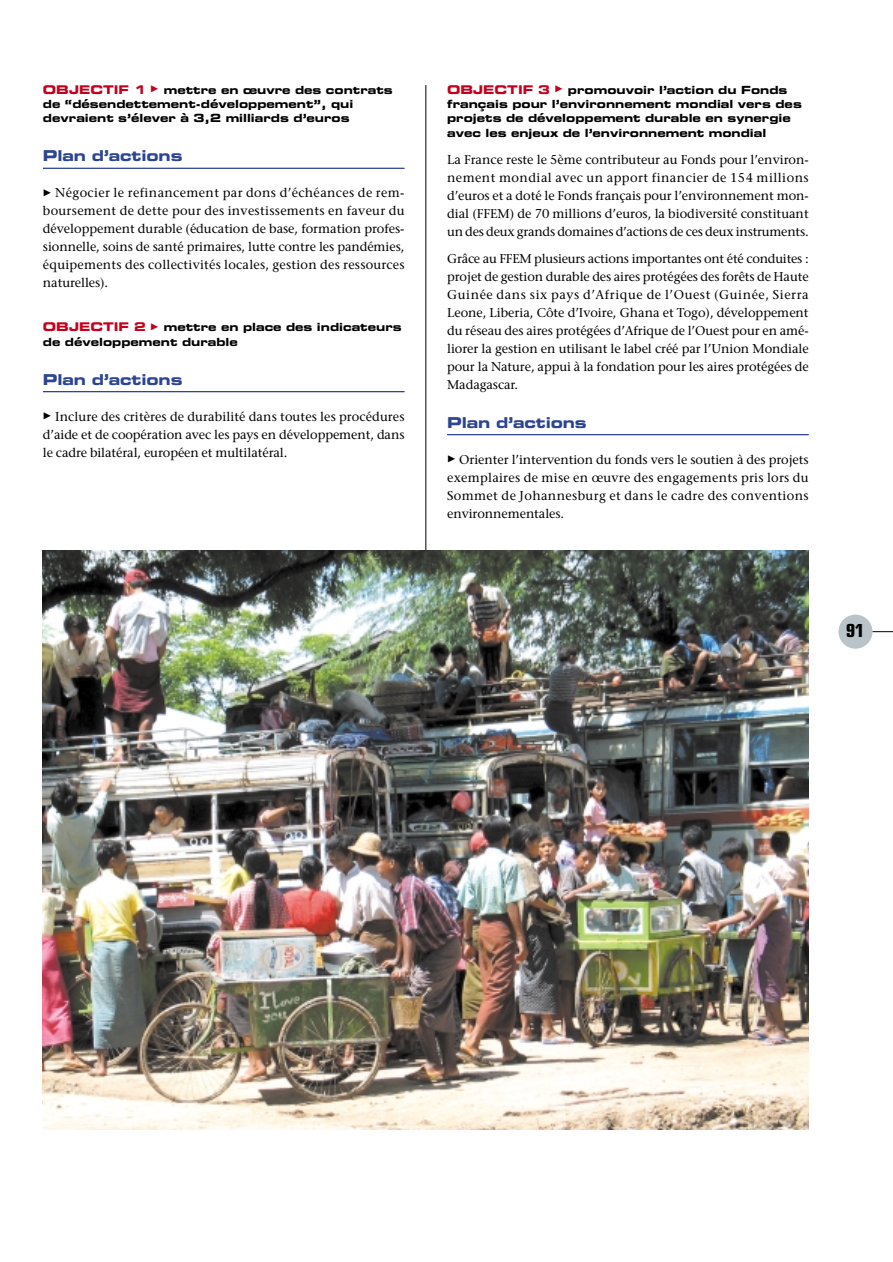
<style>
.page{position:relative;width:893px;height:1262px;background:#fff}
.page>*{position:absolute;margin:0;border:0;box-sizing:border-box;transform-origin:0 0}
.t1{font:700 condensed 18px "Eurostile";color:#000}
.t2{font:15px "Eurostile Bold Extended Two";letter-spacing:-.01em;color:#2d4493}
.t3{font:12.75px/18px "Stone Serif";letter-spacing:-.005em;color:#000;text-align:justify}
.t4{font:11.25px/14.2px "Eurostile Bold Extended Two";color:#000}
.s1{font-size:12px;color:#c3001e}
.s2{font-family:"European Pi Four";font-size:9px;color:#c3001e}
.s3{font-family:"European Pi Four";font-size:9px}
</style>
<div class="page">
<hr style="left:425px;top:85px;width:1px;height:897px;background:#000">
<div style="left:838px;top:614px;width:34px;height:34px;background:#b8c3ca;border-radius:50%"></div>
<svg style="left:872px;top:631px;width:20px;height:1px"></svg>
<hr style="left:43px;top:168px;width:361px;height:1px;background:#2d4493">
<hr style="left:43px;top:391px;width:361px;height:1px;background:#2d4493">
<hr style="left:447px;top:434px;width:361px;height:1px;background:#2d4493">
<img style="left:43px;top:550px;width:765px;height:579px">
<p class="t4" style="left:43px;top:84px;width:351px"><span class="s1">OBJECTIF 1</span> <span class="s2">-</span> mettre en œuvre des contrats de “désendettement-développement”, qui devraient s’élever à 3,2 milliards d’euros</p>
<p class="t2" style="left:43px;top:151px;width:141px">Plan d’actions</p>
<p class="t3" style="left:43px;top:185px;width:363px"><span class="s3">-</span> Négocier le refinancement par dons d’échéances de rem&shy;boursement de dette pour des investissements en faveur du développement durable (éducation de base, formation profes&shy;sionnelle, soins de santé primaires, lutte contre les pandémies, équipements des collectivités locales, gestion des ressources naturelles).</p>
<p class="t4" style="left:43px;top:321px;width:360px"><span class="s1">OBJECTIF 2</span> <span class="s2">-</span> mettre en place des indicateurs de développement durable</p>
<p class="t2" style="left:43px;top:374px;width:141px">Plan d’actions</p>
<p class="t3" style="left:43px;top:408px;width:363px"><span class="s3">-</span> Inclure des critères de durabilité dans toutes les procédures d’aide et de coopération avec les pays en développement, dans le cadre bilatéral, européen et multilatéral.</p>
<p class="t4" style="left:447px;top:84px;width:356px"><span class="s1">OBJECTIF 3</span> <span class="s2">-</span> promouvoir l’action du Fonds français pour l’environnement mondial vers des projets de développement durable en synergie avec les enjeux de l’environnement mondial</p>
<p class="t3" style="left:447px;top:151px;width:363px">La France reste le 5ème contributeur au Fonds pour l’environ&shy;nement mondial avec un apport financier de 154 millions d’euros et a doté le Fonds français pour l’environnement mon&shy;dial (FFEM) de 70 millions d’euros, la biodiversité constituant un des deux grands domaines d’actions de ces deux instruments.</p>
<p class="t3" style="left:447px;top:250px;width:363px">Grâce au FFEM plusieurs actions importantes ont été conduites : projet de gestion durable des aires protégées des forêts de Haute Guinée dans six pays d’Afrique de l’Ouest (Guinée, Sierra Leone, Liberia, Côte d’Ivoire, Ghana et Togo), développement du réseau des aires protégées d’Afrique de l’Ouest pour en amé&shy;liorer la gestion en utilisant le label créé par l’Union Mondiale pour la Nature, appui à la fondation pour les aires protégées de Madagascar.</p>
<p class="t2" style="left:447px;top:417px;width:141px">Plan d’actions</p>
<p class="t3" style="left:447px;top:451px;width:363px"><span class="s3">-</span> Orienter l’intervention du fonds vers le soutien à des projets exemplaires de mise en œuvre des engagements pris lors du Sommet de Johannesburg et dans le cadre des conventions environnementales.</p>
<h1 class="t1" style="left:846px;top:623px;width:19px">91</h1>
</div>
